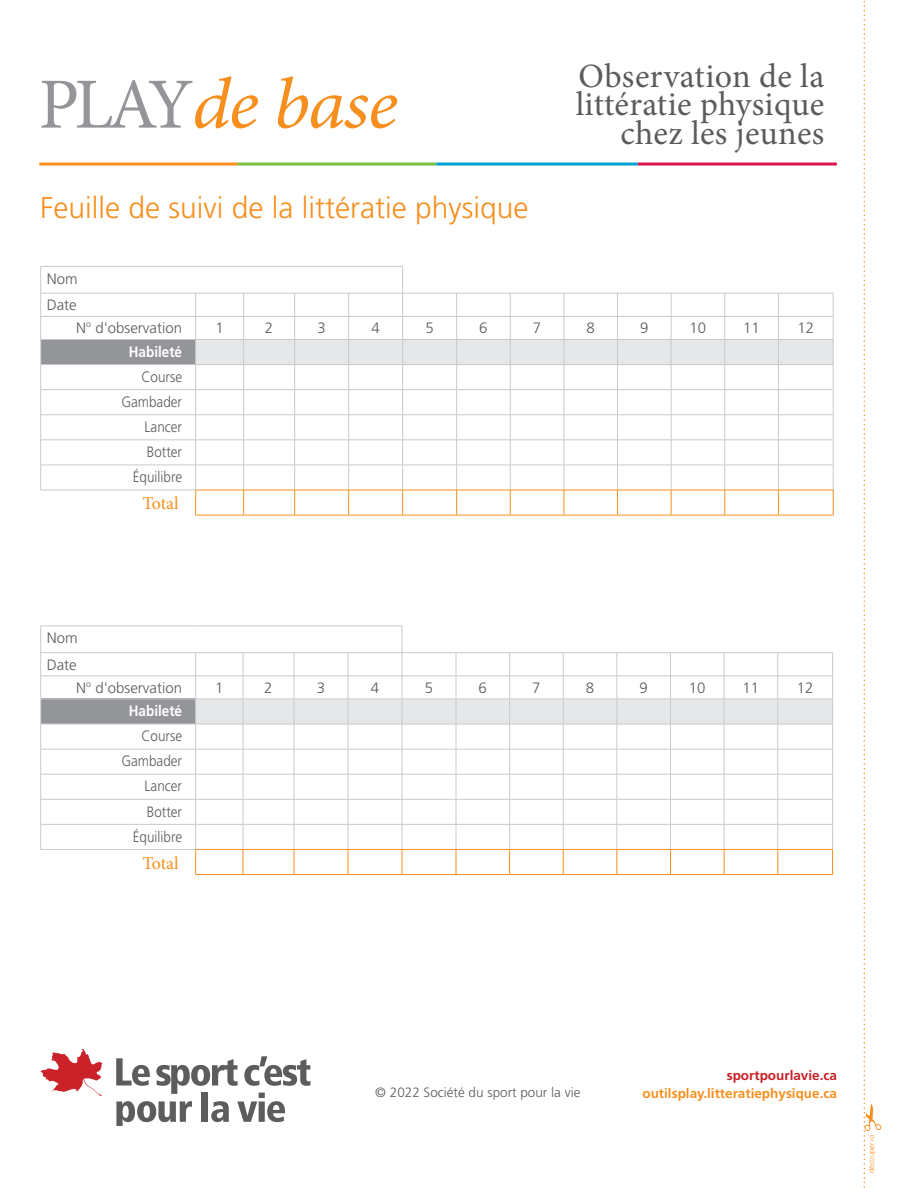
<style>
.page{position:relative;width:918px;height:1188px;background:#fff}
.page>*{position:absolute;margin:0;border:0;box-sizing:border-box;transform-origin:0 0}
.t1{font:italic 72px "Minion Pro";letter-spacing:-.02em;color:#f78f1e;scale:1.05 1}
.t2{font:34.05px/28.5px "Minion Pro";letter-spacing:.01em;color:#5a5b5d}
.t3{font:300 30px "Frutiger LT Std";color:#f78f1e}
.t4{font:18px "Minion Pro";letter-spacing:-.005em;color:#f78f1e}
.t5{font:300 15px/26.7px "Frutiger LT Std";color:#5a5b5d}
.t6{font:300 15px/25px "Frutiger LT Std";color:#5a5b5d;text-align:right;scale:.9 1}
.t7{font:700 15px "Frutiger LT Std";color:#fff;scale:.9 1}
.t8{font:700 13.5px "Frutiger LT Std";color:#f78f1e}
.t9{font:300 13.5px "Frutiger LT Std";color:#5a5b5d}
.t10{font:700 13.5px "Frutiger LT Std";color:#c71f25}
.t11{font:300 7.5px "Frutiger LT Std";color:#f78f1e}
.s1{font-style:normal;color:#939598}
</style>
<div class="page">
<div style="left:853px;top:1034px;width:34px;height:34px;border:2px solid #fff;border-radius:50%"></div>
<div style="left:854px;top:117px;width:34px;height:34px;border:2px solid #fff;border-radius:50%"></div>
<div style="left:854px;top:576px;width:34px;height:34px;border:2px solid #fff;border-radius:50%"></div>
<div style="left:41px;top:339px;width:155px;height:26px;background:#939598"></div>
<hr style="left:40px;top:266px;width:156px;height:1px;background:#c9cacc">
<hr style="left:40px;top:293px;width:156px;height:1px;background:#c9cacc">
<hr style="left:40px;top:316px;width:156px;height:1px;background:#c9cacc">
<hr style="left:195px;top:515px;width:49px;height:1px;background:#f78f1e">
<hr style="left:244px;top:515px;width:51px;height:1px;background:#f78f1e">
<hr style="left:295px;top:515px;width:54px;height:1px;background:#f78f1e">
<hr style="left:349px;top:515px;width:54px;height:1px;background:#f78f1e">
<hr style="left:403px;top:515px;width:54px;height:1px;background:#f78f1e">
<hr style="left:457px;top:515px;width:53px;height:1px;background:#f78f1e">
<hr style="left:510px;top:515px;width:54px;height:1px;background:#f78f1e">
<hr style="left:564px;top:515px;width:54px;height:1px;background:#f78f1e">
<hr style="left:618px;top:515px;width:53px;height:1px;background:#f78f1e">
<hr style="left:671px;top:515px;width:54px;height:1px;background:#f78f1e">
<hr style="left:725px;top:515px;width:53px;height:1px;background:#f78f1e">
<hr style="left:778px;top:515px;width:56px;height:1px;background:#f78f1e">
<hr style="left:196px;top:266px;width:48px;height:1px;background:#c9cacc">
<hr style="left:244px;top:266px;width:51px;height:1px;background:#c9cacc">
<hr style="left:295px;top:266px;width:54px;height:1px;background:#c9cacc">
<hr style="left:349px;top:266px;width:54px;height:1px;background:#c9cacc">
<hr style="left:40px;top:339px;width:156px;height:1px;background:#c9cacc">
<hr style="left:40px;top:364px;width:156px;height:1px;background:#c9cacc">
<hr style="left:40px;top:389px;width:156px;height:1px;background:#c9cacc">
<hr style="left:40px;top:414px;width:156px;height:1px;background:#c9cacc">
<hr style="left:40px;top:440px;width:156px;height:1px;background:#c9cacc">
<hr style="left:40px;top:465px;width:156px;height:1px;background:#c9cacc">
<svg style="left:40px;top:267px;width:1px;height:223px"></svg>
<hr style="left:40px;top:490px;width:156px;height:1px;background:#c9cacc">
<svg style="left:195px;top:267px;width:639px;height:248px"></svg>
<hr style="left:196px;top:316px;width:48px;height:1px;background:#c9cacc">
<hr style="left:244px;top:316px;width:51px;height:1px;background:#c9cacc">
<hr style="left:295px;top:316px;width:54px;height:1px;background:#c9cacc">
<hr style="left:349px;top:316px;width:54px;height:1px;background:#c9cacc">
<hr style="left:403px;top:316px;width:54px;height:1px;background:#c9cacc">
<hr style="left:457px;top:316px;width:53px;height:1px;background:#c9cacc">
<hr style="left:510px;top:316px;width:54px;height:1px;background:#c9cacc">
<hr style="left:564px;top:316px;width:54px;height:1px;background:#c9cacc">
<hr style="left:618px;top:316px;width:53px;height:1px;background:#c9cacc">
<hr style="left:671px;top:316px;width:54px;height:1px;background:#c9cacc">
<hr style="left:725px;top:316px;width:53px;height:1px;background:#c9cacc">
<hr style="left:778px;top:316px;width:55px;height:1px;background:#c9cacc">
<div style="left:41px;top:699px;width:155px;height:25px;background:#939598"></div>
<hr style="left:40px;top:626px;width:156px;height:1px;background:#c9cacc">
<hr style="left:40px;top:652px;width:156px;height:1px;background:#c9cacc">
<hr style="left:40px;top:676px;width:156px;height:1px;background:#c9cacc">
<hr style="left:195px;top:874px;width:48px;height:1px;background:#f78f1e">
<hr style="left:243px;top:874px;width:51px;height:1px;background:#f78f1e">
<hr style="left:294px;top:874px;width:54px;height:1px;background:#f78f1e">
<hr style="left:348px;top:874px;width:54px;height:1px;background:#f78f1e">
<hr style="left:402px;top:874px;width:54px;height:1px;background:#f78f1e">
<hr style="left:456px;top:874px;width:54px;height:1px;background:#f78f1e">
<hr style="left:510px;top:874px;width:53px;height:1px;background:#f78f1e">
<hr style="left:563px;top:874px;width:54px;height:1px;background:#f78f1e">
<hr style="left:617px;top:874px;width:53px;height:1px;background:#f78f1e">
<hr style="left:670px;top:874px;width:54px;height:1px;background:#f78f1e">
<hr style="left:724px;top:874px;width:54px;height:1px;background:#f78f1e">
<hr style="left:778px;top:874px;width:55px;height:1px;background:#f78f1e">
<hr style="left:40px;top:699px;width:156px;height:1px;background:#c9cacc">
<hr style="left:40px;top:724px;width:156px;height:1px;background:#c9cacc">
<hr style="left:40px;top:749px;width:156px;height:1px;background:#c9cacc">
<hr style="left:40px;top:774px;width:156px;height:1px;background:#c9cacc">
<hr style="left:40px;top:799px;width:156px;height:1px;background:#c9cacc">
<hr style="left:40px;top:824px;width:156px;height:1px;background:#c9cacc">
<svg style="left:40px;top:627px;width:1px;height:222px"></svg>
<hr style="left:40px;top:849px;width:156px;height:1px;background:#c9cacc">
<svg style="left:195px;top:626px;width:638px;height:248px"></svg>
<hr style="left:196px;top:676px;width:47px;height:1px;background:#c9cacc">
<hr style="left:243px;top:676px;width:51px;height:1px;background:#c9cacc">
<hr style="left:294px;top:676px;width:54px;height:1px;background:#c9cacc">
<hr style="left:348px;top:676px;width:54px;height:1px;background:#c9cacc">
<hr style="left:402px;top:676px;width:54px;height:1px;background:#c9cacc">
<hr style="left:456px;top:676px;width:54px;height:1px;background:#c9cacc">
<hr style="left:510px;top:676px;width:53px;height:1px;background:#c9cacc">
<hr style="left:563px;top:676px;width:54px;height:1px;background:#c9cacc">
<hr style="left:617px;top:676px;width:53px;height:1px;background:#c9cacc">
<hr style="left:670px;top:676px;width:54px;height:1px;background:#c9cacc">
<hr style="left:724px;top:676px;width:54px;height:1px;background:#c9cacc">
<hr style="left:778px;top:676px;width:55px;height:1px;background:#c9cacc">
<hr style="left:638px;top:163px;width:199px;height:3px;background:#e1134f">
<hr style="left:238px;top:163px;width:198px;height:3px;background:#7ac143">
<hr style="left:39px;top:163px;width:199px;height:3px;background:#f78f1e">
<hr style="left:436px;top:163px;width:202px;height:3px;background:#00a1d7">
<svg style="left:864px;top:0;width:17px;height:1188px"></svg>
<svg style="left:40px;top:1049px;width:62px;height:47px"></svg>
<svg style="left:116px;top:1056px;width:194px;height:70px"></svg>
<h1 class="t1" style="left:39px;top:55px;width:344px"><span class="s1">PLAY</span>de base</h1>
<h3 class="t3" style="left:40px;top:191px;width:490px">Feuille de suivi de la littératie physique</h3>
<p class="t5" style="left:47px;top:265px;width:32px">Nom<br>Date</p>
<h2 class="t2" style="left:576px;top:62px;width:250px">Observation de la littératie physique</h2>
<h2 class="t2" style="left:621px;top:119px;width:205px">chez les jeunes</h2>
<p class="t5" style="left:76px;top:315px;width:107px">N<sup>o</sup> d'observation</p>
<p class="t5" style="left:215px;top:315px;width:10px">1</p>
<p class="t5" style="left:265px;top:315px;width:10px">2</p>
<p class="t5" style="left:317px;top:315px;width:10px">3</p>
<p class="t5" style="left:371px;top:315px;width:10px">4</p>
<p class="t5" style="left:425px;top:315px;width:10px">5</p>
<p class="t5" style="left:479px;top:315px;width:10px">6</p>
<p class="t5" style="left:533px;top:315px;width:10px">7</p>
<p class="t5" style="left:587px;top:315px;width:10px">8</p>
<p class="t5" style="left:640px;top:315px;width:10px">9</p>
<p class="t5" style="left:690px;top:315px;width:18px">10</p>
<p class="t5" style="left:743px;top:315px;width:18px">11</p>
<p class="t5" style="left:797px;top:315px;width:18px">12</p>
<p class="t7" style="left:129px;top:343px;width:61px">Habileté</p>
<p class="t6" style="left:121px;top:364px;width:69px">Course<br>Gambader<br>Lancer<br>Botter<br>Équilibre</p>
<p class="t4" style="left:142px;top:491px;width:38px">Total</p>
<p class="t5" style="left:47px;top:625px;width:32px">Nom<br>Date</p>
<p class="t5" style="left:76px;top:675px;width:107px">N<sup>o</sup> d'observation</p>
<p class="t5" style="left:215px;top:675px;width:10px">1</p>
<p class="t5" style="left:264px;top:675px;width:10px">2</p>
<p class="t5" style="left:317px;top:675px;width:10px">3</p>
<p class="t5" style="left:371px;top:675px;width:10px">4</p>
<p class="t5" style="left:425px;top:675px;width:10px">5</p>
<p class="t5" style="left:479px;top:675px;width:10px">6</p>
<p class="t5" style="left:532px;top:675px;width:10px">7</p>
<p class="t5" style="left:586px;top:675px;width:10px">8</p>
<p class="t5" style="left:640px;top:675px;width:10px">9</p>
<p class="t5" style="left:689px;top:675px;width:18px">10</p>
<p class="t5" style="left:743px;top:675px;width:18px">11</p>
<p class="t5" style="left:797px;top:675px;width:18px">12</p>
<p class="t7" style="left:129px;top:702px;width:61px">Habileté</p>
<p class="t6" style="left:121px;top:724px;width:69px">Course<br>Gambader<br>Lancer<br>Botter<br>Équilibre</p>
<p class="t4" style="left:142px;top:851px;width:38px">Total</p>
<p class="t9" style="left:375px;top:1084px;width:207px">© 2022 Société du sport pour la vie</p>
<p class="t10" style="left:727px;top:1067px;width:112px">sportpourlavie.ca</p>
<p class="t8" style="left:642px;top:1085px;width:196px">outilsplay.litteratiephysique.ca</p>
<p class="t11" style="left:867px;top:1173px;width:40px;rotate:-90deg">découper ici</p>
</div>
